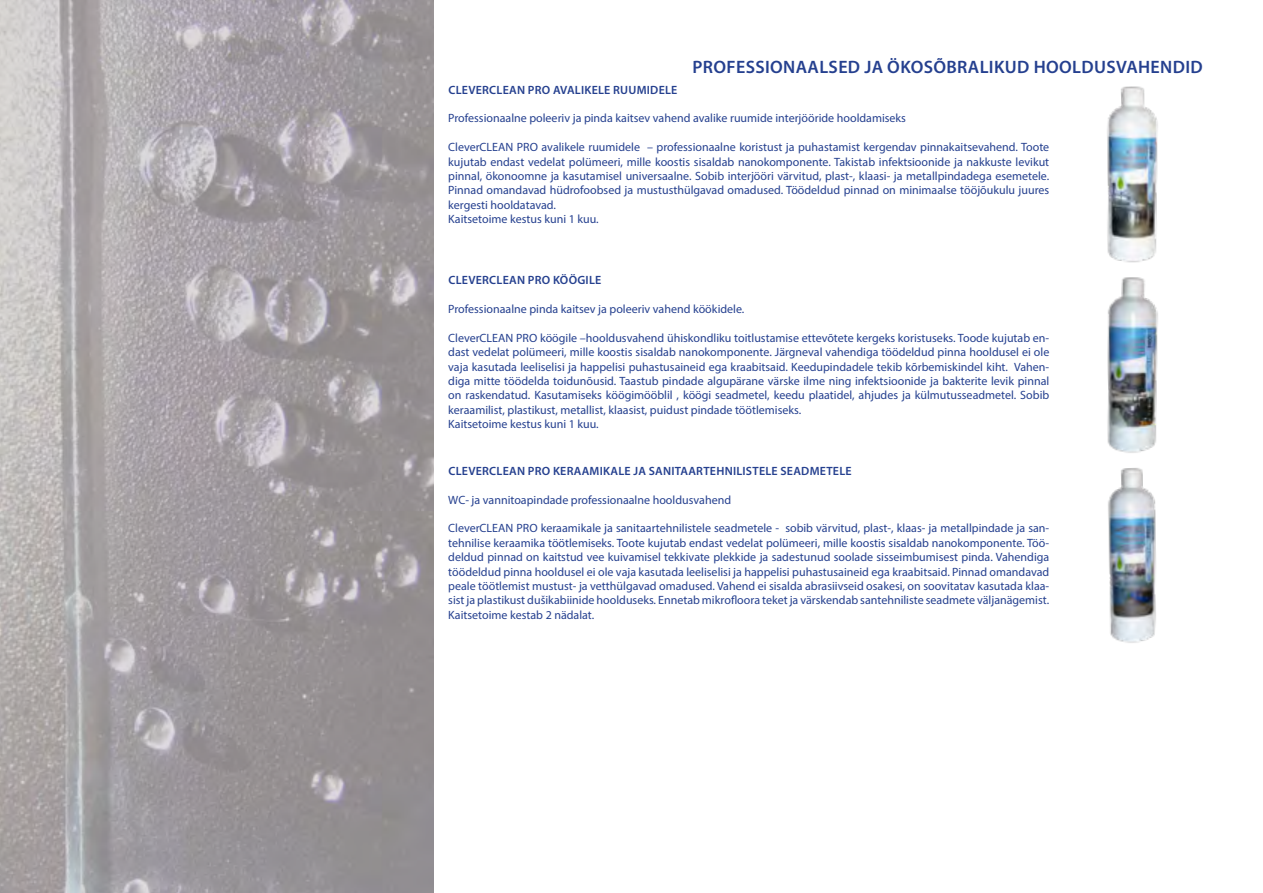
<style>
.page{position:relative;width:1263px;height:893px;background:#fff}
.page>*{position:absolute;margin:0;border:0;box-sizing:border-box;transform-origin:0 0}
.t1{font:600 18px "Myriad Pro";letter-spacing:.02em;color:#25408f}
.t2{font:12px/14.4px "Myriad Pro";color:#25408f}
.t3{font:600 12px "Myriad Pro";letter-spacing:.02em;color:#25408f}
</style>
<div class="page">
<img style="left:1107px;top:86px;width:51px;height:177px">
<img style="left:1107px;top:277px;width:51px;height:176px">
<img style="left:1108px;top:468px;width:48px;height:175px">
<img style="left:0;top:0;width:433px;height:893px">
<h1 class="t1" style="left:692px;top:55px;width:512px">PROFESSIONAALSED JA ÖKOSÕBRALIKUD HOOLDUSVAHENDID</h1>
<p class="t3" style="left:448px;top:82px;width:231px">CLEVERCLEAN PRO AVALIKELE RUUMIDELE</p>
<p class="t2" style="left:448px;top:111px;width:459px">Professionaalne poleeriv ja pinda kaitsev vahend avalike ruumide interjööride hooldamiseks</p>
<p class="t2" style="left:448px;top:140px;width:603px">CleverCLEAN PRO avalikele ruumidele – professionaalne koristust ja puhastamist kergendav pinnakaitsevahend. Toote kujutab endast vedelat polümeeri, mille koostis sisaldab nanokomponente. Takistab infektsioonide ja nakkuste levikut pinnal, ökonoomne ja kasutamisel universaalne. Sobib interjööri värvitud, plast-, klaasi- ja metallpindadega esemetele.<br>Pinnad omandavad hüdrofoobsed ja mustusthülgavad omadused. Töödeldud pinnad on minimaalse tööjõukulu juures kergesti hooldatavad.<br>Kaitsetoime kestus kuni 1 kuu.</p>
<p class="t3" style="left:448px;top:273px;width:154px">CLEVERCLEAN PRO KÖÖGILE</p>
<p class="t2" style="left:448px;top:302px;width:298px">Professionaalne pinda kaitsev ja poleeriv vahend köökidele.</p>
<p class="t2" style="left:448px;top:330px;width:603px">CleverCLEAN PRO köögile –hooldusvahend ühiskondliku toitlustamise ettevõtete kergeks koristuseks. Toode kujutab en&shy;dast vedelat polümeeri, mille koostis sisaldab nanokomponente. Järgneval vahendiga töödeldud pinna hooldusel ei ole vaja kasutada leeliselisi ja happelisi puhastusaineid ega kraabitsaid. Keedupindadele tekib kõrbemiskindel kiht. Vahen&shy;diga mitte töödelda toidunõusid. Taastub pindade algupärane värske ilme ning infektsioonide ja bakterite levik pinnal on raskendatud. Kasutamiseks köögimööblil , köögi seadmetel, keedu plaatidel, ahjudes ja külmutusseadmetel. Sobib keraamilist, plastikust, metallist, klaasist, puidust pindade töötlemiseks.<br>Kaitsetoime kestus kuni 1 kuu.</p>
<p class="t3" style="left:448px;top:463px;width:405px">CLEVERCLEAN PRO KERAAMIKALE JA SANITAARTEHNILISTELE SEADMETELE</p>
<p class="t2" style="left:448px;top:492px;width:284px">WC- ja vannitoapindade professionaalne hooldusvahend</p>
<p class="t2" style="left:448px;top:521px;width:603px;text-align:justify">CleverCLEAN PRO keraamikale ja sanitaartehnilistele seadmetele - sobib värvitud, plast-, klaas- ja metallpindade ja san&shy;tehnilise keraamika töötlemiseks. Toote kujutab endast vedelat polümeeri, mille koostis sisaldab nanokomponente. Töö&shy;deldud pinnad on kaitstud vee kuivamisel tekkivate plekkide ja sadestunud soolade sisseimbumisest pinda. Vahendiga töödeldud pinna hooldusel ei ole vaja kasutada leeliselisi ja happelisi puhastusaineid ega kraabitsaid. Pinnad omandavad peale töötlemist mustust- ja vetthülgavad omadused. Vahend ei sisalda abrasiivseid osakesi, on soovitatav kasutada klaa&shy;sist ja plastikust dušikabiinide hoolduseks. Ennetab mikrofloora teket ja värskendab santehniliste seadmete väljanägemist.<br>Kaitsetoime kestab 2 nädalat.</p>
</div>
